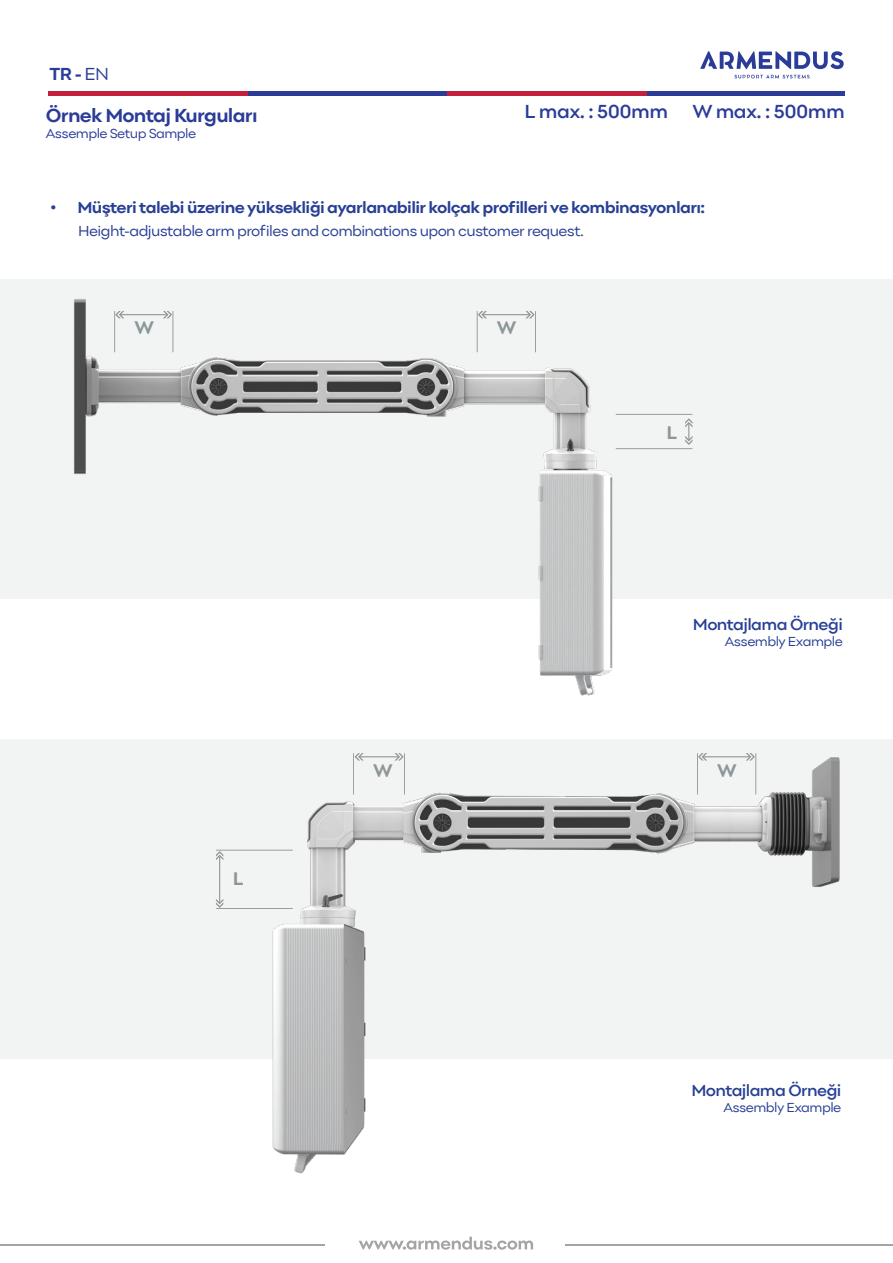
<style>
.page{position:relative;width:893px;height:1263px;background:#fff}
.page>*{position:absolute;margin:0;border:0;box-sizing:border-box;transform-origin:0 0}
.t1{font:600 19.5px "Point";letter-spacing:-.03em;color:#2a3c98}
.t2{font:700 19.5px "Point";letter-spacing:-.04em;color:#2a3c98}
.t3{font:700 18.9px "Point";color:#49585d}
.t4{font:700 18px "Point";color:#2a3c98}
.t5{font:700 16.5px "Point";letter-spacing:-.04em;color:#273f95}
.t6{font:600 16.5px "Point";letter-spacing:-.04em;color:#273f95}
.t7{font:15px "Point";letter-spacing:-.04em;color:#273f95}
.t8{font:13.5px "Point";letter-spacing:-.04em;color:#273f95}
.t9{font:13.5px "Point";letter-spacing:-.04em;color:#2a3c98}
.s1{font-weight:400}
</style>
<div class="page">
<div style="left:0;top:739px;width:893px;height:319px;background:#f2f3f3"></div>
<hr style="left:645px;top:91px;width:199px;height:4px;background:#2a3c98">
<hr style="left:248px;top:91px;width:200px;height:4px;background:#2a3c98">
<hr style="left:448px;top:91px;width:199px;height:4px;background:#c4203e">
<hr style="left:49px;top:91px;width:199px;height:4px;background:#c4203e">
<svg style="left:700px;top:51px;width:144px;height:18px"></svg>
<svg style="left:734px;top:75px;width:76px;height:3px"></svg>
<svg style="left:359px;top:1237px;width:174px;height:12px"></svg>
<hr style="left:0;top:1245px;width:325px;height:1px;background:#a5a4a4">
<hr style="left:565px;top:1245px;width:328px;height:1px;background:#a5a4a4">
<img style="left:0;top:279px;width:872px;height:417px">
<img style="left:23px;top:753px;width:870px;height:421px">
<p class="t4" style="left:50px;top:63px;width:61px">TR - <span class="s1">EN</span></p>
<p class="t2" style="left:46px;top:103px;width:213px">Örnek Montaj Kurguları</p>
<p class="t9" style="left:46px;top:125px;width:152px">Assemple Setup Sample</p>
<p class="t1" style="left:524px;top:100px;width:322px">L max. : 500mm W max. : 500mm</p>
<p class="t5" style="left:50px;top:197px;width:656px">• Müşteri talebi üzerine yüksekliği ayarlanabilir kolçak profilleri ve kombinasyonları:</p>
<p class="t7" style="left:78px;top:222px;width:507px">Height-adjustable arm profiles and combinations upon customer request.</p>
<p class="t3" style="left:134px;top:317px;width:22px">W</p>
<p class="t3" style="left:497px;top:317px;width:22px">W</p>
<p class="t3" style="left:667px;top:421px;width:12px">L</p>
<p class="t6" style="left:693px;top:614px;width:151px">Montajlama Örneği</p>
<p class="t8" style="left:725px;top:633px;width:120px">Assembly Example</p>
<p class="t3" style="left:233px;top:867px;width:12px">L</p>
<p class="t3" style="left:373px;top:759px;width:22px">W</p>
<p class="t3" style="left:717px;top:759px;width:22px">W</p>
<p class="t6" style="left:691px;top:1080px;width:151px">Montajlama Örneği</p>
<p class="t8" style="left:723px;top:1099px;width:120px">Assembly Example</p>
</div>
